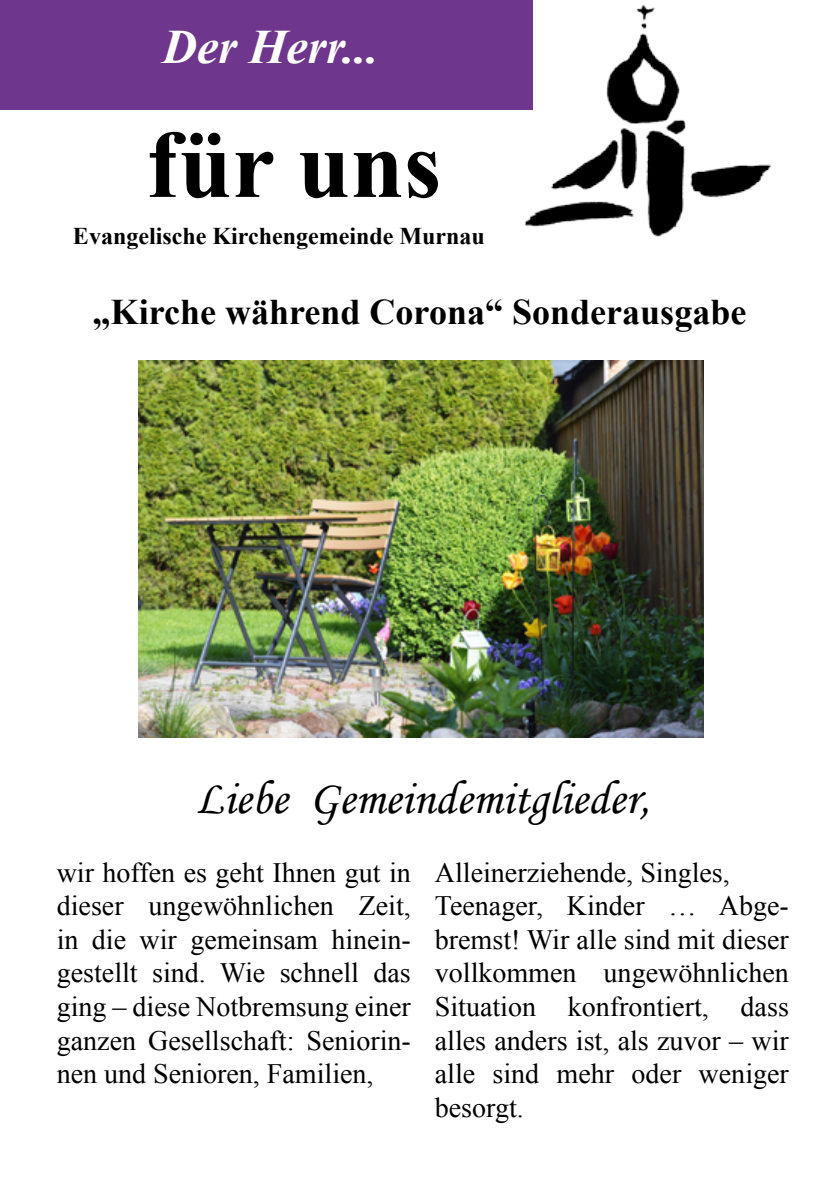
<style>
.page{position:relative;width:840px;height:1191px;background:#fff}
.page>*{position:absolute;margin:0;border:0;box-sizing:border-box;transform-origin:0 0}
.t1{font:700 96px "Times New Roman";color:#000}
.t2{font:48px "Monotype Corsiva";color:#000}
.t3{font:italic 700 48px "Times New Roman";color:#fff}
.t4{font:700 36px "Times New Roman";color:#000}
.t5{font:28px/33.6px "Times New Roman";color:#000;text-align:justify}
.t6{font:700 24px "Times New Roman";color:#000}
</style>
<div class="page">
<img style="left:522px;top:0;width:250px;height:237px">
<img style="left:139px;top:360px;width:564px;height:377px">
<div style="left:0;top:0;width:532px;height:109px;background:#6e368c"></div>
<h2 class="t3" style="left:162px;top:14px;width:218px">Der Herr...</h2>
<h1 class="t1" style="left:147px;top:98px;width:296px">für uns</h1>
<p class="t6" style="left:73px;top:219px;width:413px">Evangelische Kirchengemeinde Murnau</p>
<p class="t4" style="left:93px;top:287px;width:655px">„Kirche während Corona“ Sonderausgabe</p>
<h2 class="t2" style="left:195px;top:769px;width:456px">Liebe Gemeindemitglieder,</h2>
<p class="t5" style="left:57px;top:855px;width:355px">wir hoffen es geht Ihnen gut in dieser ungewöhnlichen Zeit, in die wir gemeinsam hinein&shy;gestellt sind. Wie schnell das ging – diese Notbremsung einer ganzen Gesellschaft: Seniorin&shy;nen und Senioren, Familien,</p>
<p class="t5" style="left:434px;top:855px;width:355px;text-align:left">Alleinerziehende, Singles,<br>Teenager, Kinder … Abge&shy;bremst! Wir alle sind mit dieser vollkommen ungewöhnlichen<br>Situation konfrontiert, dass alles anders ist, als zuvor – wir alle sind mehr oder weniger besorgt.</p>
</div>
